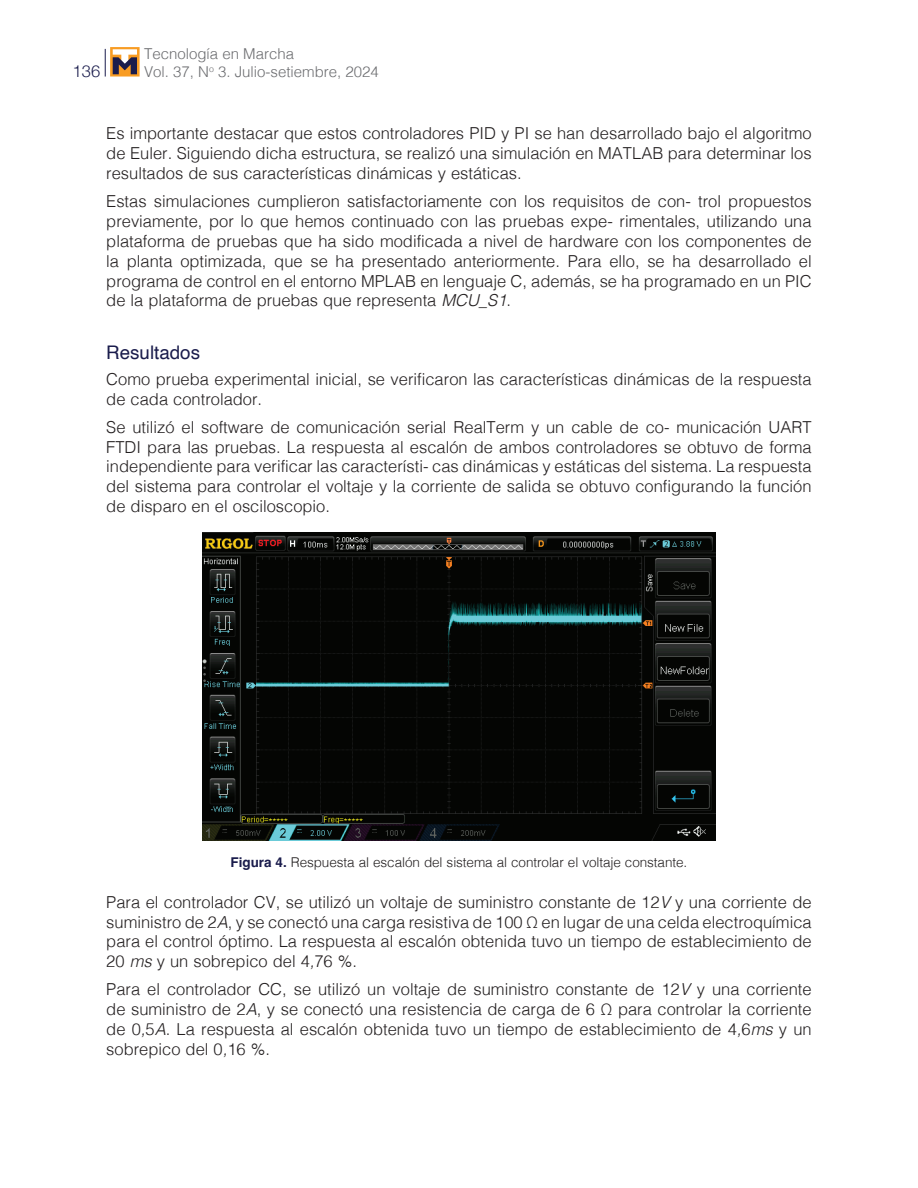
<style>
.page{position:relative;width:918px;height:1188px;background:#fff}
.page>*{position:absolute;margin:0;border:0;box-sizing:border-box;transform-origin:0 0}
.t1{font:18.75px "Helvetica";color:#1a1c4c}
.t2{font:300 16.5px/19.8px "Helvetica";color:#231f20;text-align:justify}
.t3{font:300 16.5px "Helvetica Neue";color:#1a1c4c}
.t4{font:300 15px/18px "Helvetica";color:#6c6d70}
.t5{font:300 13.5px "Helvetica";letter-spacing:-.005em;color:#231f20}
.s1{font-style:italic}
.s2{font-weight:700;color:#1a1c4c}
</style>
<div class="page">
<svg style="left:105px;top:49px;width:1px;height:28px"></svg>
<svg style="left:110px;top:47px;width:30px;height:30px"></svg>
<svg style="left:113px;top:49px;width:24px;height:25px"></svg>
<img style="left:202px;top:532px;width:513px;height:308px">
<p class="t3" style="left:73px;top:57px;width:29px">136</p>
<p class="t4" style="left:144px;top:43px;width:236px">Tecnología en Marcha<br>Vol. 37, N<sup>o</sup> 3. Julio-setiembre, 2024</p>
<p class="t2" style="left:106px;top:122px;width:707px">Es importante destacar que estos controladores PID y PI se han desarrollado bajo el algoritmo de Euler. Siguiendo dicha estructura, se realizó una simulación en MATLAB para determinar los resultados de sus características dinámicas y estáticas.</p>
<p class="t2" style="left:106px;top:190px;width:707px">Estas simulaciones cumplieron satisfactoriamente con los requisitos de con- trol propuestos previamente, por lo que hemos continuado con las pruebas expe- rimentales, utilizando una plataforma de pruebas que ha sido modificada a nivel de hardware con los componentes de la planta optimizada, que se ha presentado anteriormente. Para ello, se ha desarrollado el programa de control en el entorno MPLAB en lenguaje C, además, se ha programado en un PIC de la plataforma de pruebas que representa <span class="s1">MCU_S1</span>.</p>
<p class="t1" style="left:106px;top:338px;width:95px">Resultados</p>
<p class="t2" style="left:106px;top:368px;width:707px">Como prueba experimental inicial, se verificaron las características dinámicas de la respuesta de cada controlador.</p>
<p class="t2" style="left:106px;top:416px;width:707px">Se utilizó el software de comunicación serial RealTerm y un cable de co- municación UART FTDI para las pruebas. La respuesta al escalón de ambos controladores se obtuvo de forma independiente para verificar las característi- cas dinámicas y estáticas del sistema. La respuesta del sistema para controlar el voltaje y la corriente de salida se obtuvo configurando la función de disparo en el osciloscopio.</p>
<p class="t5" style="left:231px;top:850px;width:458px"><span class="s2">Figura 4.</span> Respuesta al escalón del sistema al controlar el voltaje constante.</p>
<p class="t2" style="left:106px;top:891px;width:707px">Para el controlador CV, se utilizó un voltaje de suministro constante de 12<span class="s1">V</span> y una corriente de suministro de 2<span class="s1">A</span>, y se conectó una carga resistiva de 100 Ω en lugar de una celda electroquímica para el control óptimo. La respuesta al escalón obtenida tuvo un tiempo de establecimiento de 20 <span class="s1">ms</span> y un sobrepico del 4<span class="s1">,</span>76 %.</p>
<p class="t2" style="left:106px;top:979px;width:707px">Para el controlador CC, se utilizó un voltaje de suministro constante de 12<span class="s1">V</span> y una corriente de suministro de 2<span class="s1">A</span>, y se conectó una resistencia de carga de 6 Ω para controlar la corriente de 0<span class="s1">,</span>5<span class="s1">A</span>. La respuesta al escalón obtenida tuvo un tiempo de establecimiento de 4<span class="s1">,</span>6<span class="s1">ms</span> y un sobrepico del 0<span class="s1">,</span>16 %.</p>
</div>
